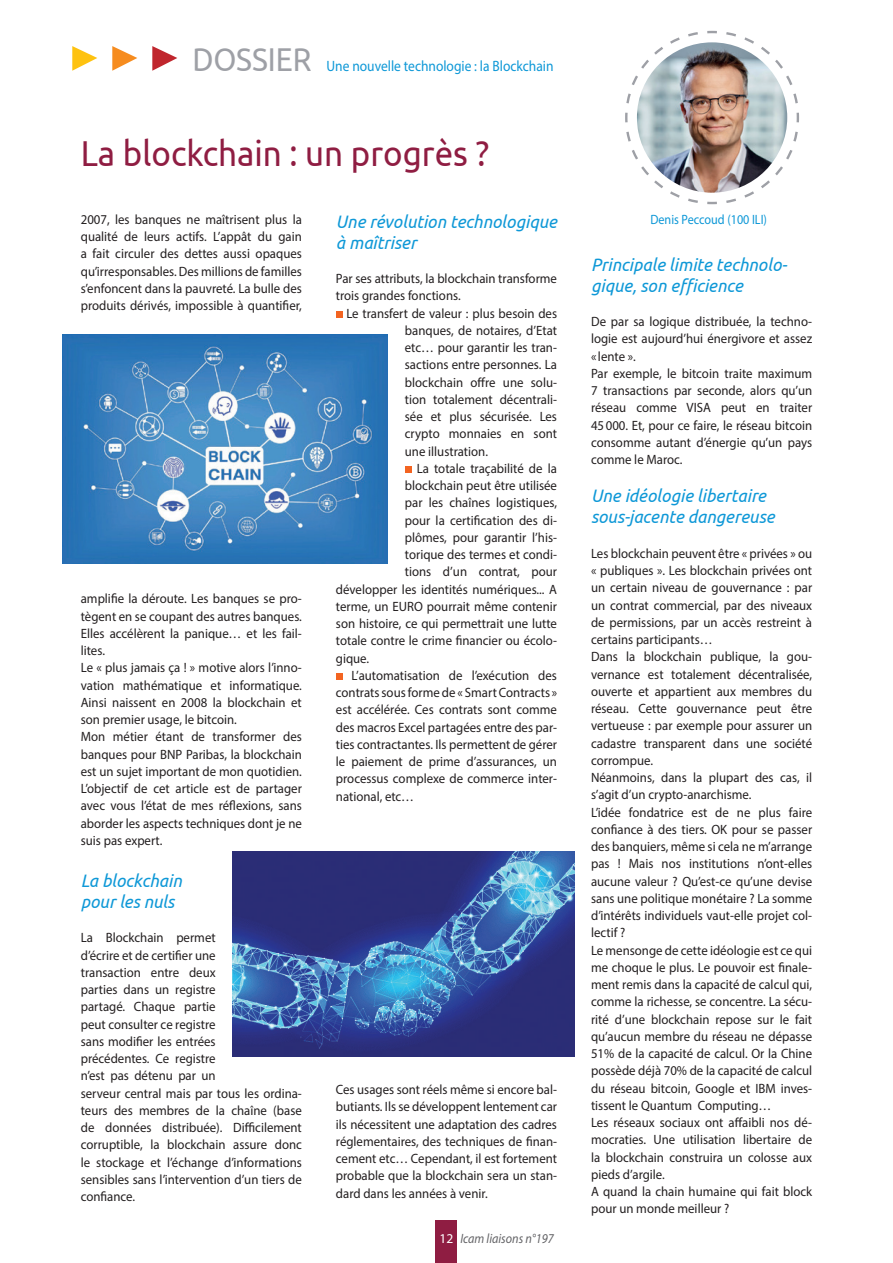
<style>
.page{position:relative;width:893px;height:1263px;background:#fff}
.page>*{position:absolute;margin:0;border:0;box-sizing:border-box;transform-origin:0 0}
.t1{font:36px "Ubuntu";color:#8f1d42;scale:.92 1}
.t2{font:33px "Ubuntu";color:#9ea0a6;scale:.9 1}
.t3{font:italic 18px/21px "Ubuntu";color:#0e98d7;scale:.95 1}
.t4{font:15px "Myriad Pro";color:#0e98d7;scale:.9 1}
.t5{font:13.5px/17.2px "Myriad Pro";color:#231f20;text-align:justify;scale:.95 1}
.t6{font:13.5px "Myriad Pro";color:#0e98d7;scale:.9 1}
.t7{font:italic 13.5px "Myriad Pro";color:#636366;scale:.9 1}
.t8{font:13.5px "Myriad Pro";color:#fff}
</style>
<div class="page">
<svg style="left:72px;top:46px;width:25px;height:25px"></svg>
<svg style="left:112px;top:46px;width:25px;height:25px"></svg>
<svg style="left:152px;top:46px;width:25px;height:25px"></svg>
<div style="left:436px;top:1220px;width:21px;height:43px;background:#8f1d42"></div>
<div style="left:336px;top:311px;width:7px;height:7px;background:#f36421"></div>
<div style="left:405px;top:466px;width:7px;height:7px;background:#f36421"></div>
<div style="left:336px;top:673px;width:7px;height:7px;background:#f36421"></div>
<svg style="left:625px;top:30px;width:174px;height:175px"></svg>
<img style="left:637px;top:42px;width:150px;height:151px;border-radius:75px">
<img style="left:62px;top:335px;width:326px;height:229px">
<img style="left:233px;top:851px;width:341px;height:205px">
<p class="t2" style="left:192px;top:39px;width:134px">DOSSIER</p>
<p class="t4" style="left:327px;top:56px;width:254px">Une nouvelle technologie : la Blockchain</p>
<p class="t1" style="left:81px;top:131px;width:445px">La blockchain : un progrès ?</p>
<p class="t5" style="left:81px;top:210px;width:234px">2007, les banques ne maîtrisent plus la qualité de leurs actifs. L’appât du gain a fait circuler des dettes aussi opaques qu’irresponsables. Des millions de familles s’enfoncent dans la pauvreté. La bulle des produits dérivés, impossible à quantifier,</p>
<p class="t5" style="left:81px;top:590px;width:234px">amplifie la déroute. Les banques se pro&shy;tègent en se coupant des autres banques.<br>Elles accélèrent la panique… et les fail&shy;lites.</p>
<p class="t5" style="left:81px;top:659px;width:234px">Le « plus jamais ça ! » motive alors l’inno&shy;vation mathématique et informatique.<br>Ainsi naissent en 2008 la blockchain et son premier usage, le bitcoin.</p>
<p class="t5" style="left:81px;top:728px;width:234px">Mon métier étant de transformer des banques pour BNP Paribas, la blockchain est un sujet important de mon quotidien.<br>L’objectif de cet article est de partager avec vous l’état de mes réflexions, sans aborder les aspects techniques dont je ne suis pas expert.</p>
<p class="t3" style="left:81px;top:869px;width:108px">La blockchain pour les nuls</p>
<p class="t5" style="left:81px;top:929px;width:234px;text-align:left">La Blockchain permet<br>d’écrire et de certifier une<br>transaction entre deux<br>parties dans un registre<br>partagé. Chaque partie<br>peut consulter ce registre<br>sans modifier les entrées<br>précédentes. Ce registre<br>n’est pas détenu par un<br>serveur central mais par tous les ordina&shy;teurs des membres de la chaîne (base de données distribuée). Difficilement corruptible, la blockchain assure donc le stockage et l’échange d’informations sensibles sans l’intervention d’un tiers de confiance.</p>
<p class="t3" style="left:336px;top:210px;width:234px">Une révolution technologique à maîtriser</p>
<p class="t5" style="left:336px;top:270px;width:234px">Par ses attributs, la blockchain transforme trois grandes fonctions.</p>
<p class="t5" style="left:405px;top:304px;width:162px;text-indent:-59px">Le transfert de valeur : plus besoin des banques, de notaires, d’Etat etc… pour garantir les tran&shy;sactions entre personnes. La blockchain offre une solu&shy;tion totalement décentrali&shy;sée et plus sécurisée. Les crypto monnaies en sont une illustration.</p>
<p class="t5" style="left:417px;top:460px;width:149px">La totale traçabilité de la</p>
<p class="t5" style="left:405px;top:477px;width:162px">blockchain peut être utilisée</p>
<p class="t5" style="left:405px;top:494px;width:162px">par les chaînes logistiques,</p>
<p class="t5" style="left:405px;top:511px;width:162px">pour la certification des di-</p>
<p class="t5" style="left:405px;top:529px;width:162px">plômes, pour garantir l’his-</p>
<p class="t5" style="left:405px;top:546px;width:162px">torique des termes et condi-</p>
<p class="t5" style="left:405px;top:563px;width:162px">tions d’un contrat, pour</p>
<p class="t5" style="left:336px;top:580px;width:234px">développer les identités numériques... A</p>
<p class="t5" style="left:336px;top:598px;width:234px">terme, un EURO pourrait même contenir</p>
<p class="t5" style="left:336px;top:615px;width:234px">son histoire, ce qui permettrait une lutte</p>
<p class="t5" style="left:336px;top:632px;width:234px">totale contre le crime financier ou écolo-</p>
<p class="t5" style="left:336px;top:649px;width:37px">gique.</p>
<p class="t5" style="left:336px;top:667px;width:234px;text-indent:16px">L’automatisation de l’exécution des contrats sous forme de « Smart Contracts » est accélérée. Ces contrats sont comme des macros Excel partagées entre des par&shy;ties contractantes. Ils permettent de gérer le paiement de prime d’assurances, un processus complexe de commerce inter&shy;national, etc…</p>
<p class="t5" style="left:336px;top:1081px;width:234px">Ces usages sont réels même si encore bal&shy;butiants. Ils se développent lentement car ils nécessitent une adaptation des cadres réglementaires, des techniques de finan&shy;cement etc… Cependant, il est fortement probable que la blockchain sera un stan&shy;dard dans les années à venir.</p>
<p class="t8" style="left:439px;top:1230px;width:15px">12</p>
<p class="t7" style="left:460px;top:1230px;width:105px">Icam liaisons n°197</p>
<p class="t6" style="left:650px;top:211px;width:131px">Denis Peccoud (100 ILI)</p>
<p class="t3" style="left:591px;top:253px;width:208px">Principale limite technolo&shy;gique, son efficience</p>
<p class="t5" style="left:591px;top:313px;width:234px">De par sa logique distribuée, la techno&shy;logie est aujourd’hui énergivore et assez « lente ».</p>
<p class="t5" style="left:591px;top:364px;width:234px">Par exemple, le bitcoin traite maximum 7 transactions par seconde, alors qu’un réseau comme VISA peut en traiter 45 000. Et, pour ce faire, le réseau bitcoin consomme autant d’énergie qu’un pays comme le Maroc.</p>
<p class="t3" style="left:591px;top:485px;width:186px">Une idéologie libertaire</p>
<p class="t3" style="left:591px;top:506px;width:195px">sous-jacente dangereuse</p>
<p class="t5" style="left:591px;top:544px;width:234px">Les blockchain peuvent être « privées » ou « publiques ». Les blockchain privées ont un certain niveau de gouvernance : par un contrat commercial, par des niveaux de permissions, par un accès restreint à certains participants…</p>
<p class="t5" style="left:591px;top:648px;width:234px">Dans la blockchain publique, la gou&shy;vernance est totalement décentralisée, ouverte et appartient aux membres du réseau. Cette gouvernance peut être vertueuse : par exemple pour assurer un cadastre transparent dans une société corrompue.</p>
<p class="t5" style="left:591px;top:769px;width:234px">Néanmoins, dans la plupart des cas, il s’agit d’un crypto-anarchisme.</p>
<p class="t5" style="left:591px;top:803px;width:234px">L’idée fondatrice est de ne plus faire confiance à des tiers. OK pour se passer des banquiers, même si cela ne m’arrange pas ! Mais nos institutions n’ont-elles aucune valeur ? Qu’est-ce qu’une devise sans une politique monétaire ? La somme d’intérêts individuels vaut-elle projet col&shy;lectif ?</p>
<p class="t5" style="left:591px;top:941px;width:234px">Le mensonge de cette idéologie est ce qui me choque le plus. Le pouvoir est finale&shy;ment remis dans la capacité de calcul qui, comme la richesse, se concentre. La sécu&shy;rité d’une blockchain repose sur le fait qu’aucun membre du réseau ne dépasse 51% de la capacité de calcul. Or la Chine possède déjà 70% de la capacité de calcul du réseau bitcoin, Google et IBM inves&shy;tissent le Quantum Computing…</p>
<p class="t5" style="left:591px;top:1114px;width:234px">Les réseaux sociaux ont affaibli nos dé&shy;mocraties. Une utilisation libertaire de la blockchain construira un colosse aux pieds d’argile.</p>
<p class="t5" style="left:591px;top:1183px;width:234px">A quand la chain humaine qui fait block pour un monde meilleur ?</p>
</div>
